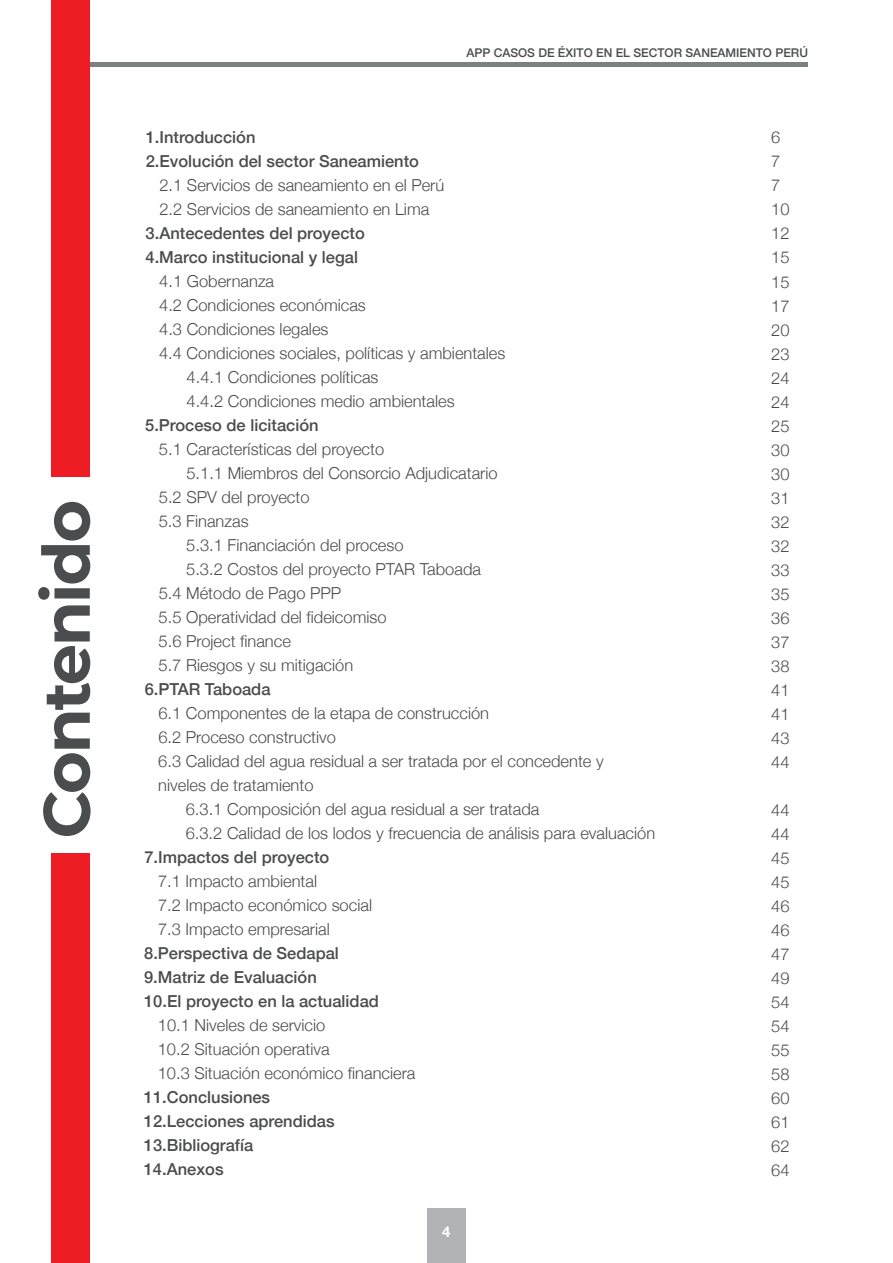
<style>
.page{position:relative;width:893px;height:1263px;background:#fff}
.page>*{position:absolute;margin:0;border:0;box-sizing:border-box;transform-origin:0 0}
.t1{font:300 16.5px/24px "Helvetica Neue";color:#4b4c4d}
.t2{font:500 16.5px/24px "Helvetica Neue";color:#4b4c4d}
.t3{font:700 15px "Helvetica Neue";color:#fff}
.t4{font:500 12px "Helvetica Neue";color:#4b4c4d}
</style>
<div class="page">
<div style="left:85px;top:62px;width:723px;height:5px;background:#7b8081"></div>
<div style="left:427px;top:1209px;width:39px;height:54px;background:#b2b3b7"></div>
<div style="left:51px;top:0;width:39px;height:477px;background:#ee1d23"></div>
<svg style="left:38px;top:502px;width:53px;height:334px"></svg>
<div style="left:51px;top:853px;width:39px;height:410px;background:#ee1d23"></div>
<p class="t4" style="left:466px;top:43px;width:343px">APP CASOS DE ÉXITO EN EL SECTOR SANEAMIENTO PERÚ</p>
<p class="t2" style="left:146px;top:123px;width:275px">1.Introducción<br>2.Evolución del sector Saneamiento</p>
<p class="t1" style="left:159px;top:172px;width:286px">2.1 Servicios de saneamiento en el Perú<br>2.2 Servicios de saneamiento en Lima</p>
<p class="t2" style="left:146px;top:219px;width:221px">3.Antecedentes del proyecto<br>4.Marco institucional y legal</p>
<p class="t1" style="left:159px;top:268px;width:116px">4.1 Gobernanza</p>
<p class="t1" style="left:159px;top:292px;width:208px">4.2 Condiciones económicas</p>
<p class="t1" style="left:159px;top:316px;width:171px">4.3 Condiciones legales</p>
<p class="t1" style="left:159px;top:340px;width:348px">4.4 Condiciones sociales, políticas y ambientales</p>
<p class="t1" style="left:187px;top:364px;width:193px">4.4.1 Condiciones políticas</p>
<p class="t1" style="left:187px;top:388px;width:270px">4.4.2 Condiciones medio ambientales</p>
<p class="t2" style="left:145px;top:411px;width:175px">5.Proceso de licitación</p>
<p class="t1" style="left:159px;top:436px;width:227px">5.1 Características del proyecto</p>
<p class="t1" style="left:186px;top:460px;width:313px">5.1.1 Miembros del Consorcio Adjudicatario</p>
<p class="t1" style="left:159px;top:484px;width:152px">5.2 SPV del proyecto</p>
<p class="t1" style="left:159px;top:508px;width:91px">5.3 Finanzas</p>
<p class="t1" style="left:186px;top:532px;width:219px">5.3.1 Financiación del proceso</p>
<p class="t1" style="left:186px;top:556px;width:296px">5.3.2 Costos del proyecto PTAR Taboada</p>
<p class="t1" style="left:159px;top:580px;width:184px">5.4 Método de Pago PPP</p>
<p class="t1" style="left:159px;top:604px;width:229px">5.5 Operatividad del fideicomiso</p>
<p class="t1" style="left:159px;top:628px;width:134px">5.6 Project finance</p>
<p class="t1" style="left:159px;top:652px;width:196px">5.7 Riesgos y su mitigación</p>
<p class="t2" style="left:145px;top:676px;width:127px">6.PTAR Taboada</p>
<p class="t1" style="left:158px;top:700px;width:332px">6.1 Componentes de la etapa de construcción</p>
<p class="t1" style="left:158px;top:724px;width:179px">6.2 Proceso constructivo</p>
<p class="t1" style="left:158px;top:748px;width:447px">6.3 Calidad del agua residual a ser tratada por el concedente y</p>
<p class="t1" style="left:158px;top:772px;width:157px">niveles de tratamiento</p>
<p class="t1" style="left:186px;top:796px;width:355px">6.3.1 Composición del agua residual a ser tratada</p>
<p class="t1" style="left:186px;top:820px;width:471px">6.3.2 Calidad de los lodos y frecuencia de análisis para evaluación</p>
<p class="t2" style="left:144px;top:844px;width:186px">7.Impactos del proyecto</p>
<p class="t1" style="left:158px;top:868px;width:216px">7.1 Impacto ambiental<br>7.2 Impacto económico social<br>7.3 Impacto empresarial</p>
<p class="t2" style="left:144px;top:940px;width:236px">8.Perspectiva de Sedapal<br>9.Matriz de Evaluación<br>10.El proyecto en la actualidad</p>
<p class="t1" style="left:158px;top:1012px;width:259px">10.1 Niveles de servicio<br>10.2 Situación operativa<br>10.3 Situación económico financiera</p>
<p class="t2" style="left:144px;top:1084px;width:192px">11.Conclusiones<br>12.Lecciones aprendidas<br>13.Bibliografía<br>14.Anexos</p>
<p class="t3" style="left:442px;top:1220px;width:10px">4</p>
<p class="t1" style="left:771px;top:124px;width:20px">6<br>7<br>7<br>10<br>12<br>15<br>15<br>17<br>20<br>23<br>24<br>24<br>25<br>30<br>30<br>31<br>32<br>32<br>33<br>35<br>36<br>37<br>38<br>41<br>41<br>43<br>44</p>
<p class="t1" style="left:771px;top:797px;width:20px;text-align:justify">44<br>44<br>45<br>45<br>46<br>46<br>47<br>49<br>54<br>54<br>55<br>58<br>60<br>61<br>62<br>64</p>
</div>
